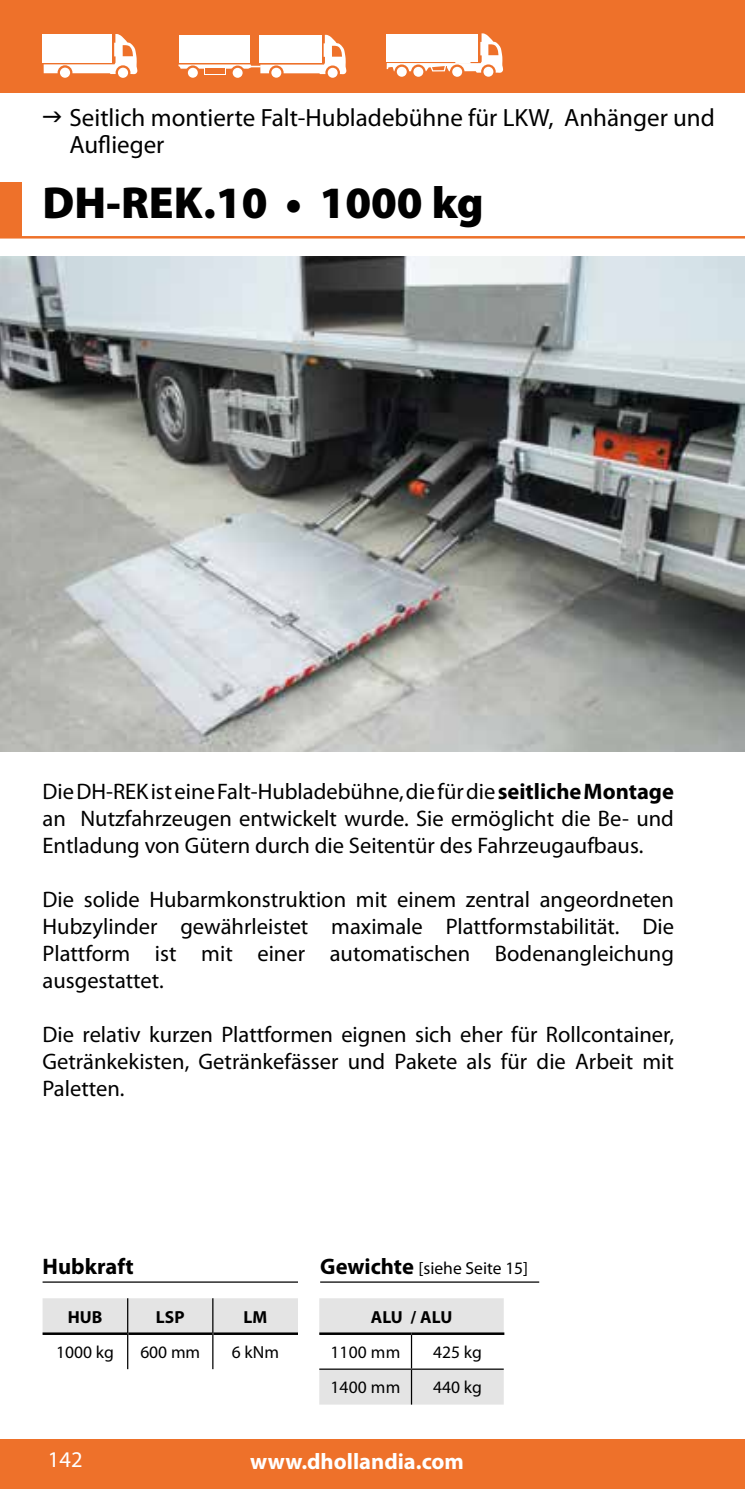
<style>
.page{position:relative;width:745px;height:1489px;background:#fff}
.page>*{position:absolute;margin:0;border:0;box-sizing:border-box;transform-origin:0 0}
.t1{font:900 45px "Myriad Pro";color:#000}
.t2{font:25px/27.5px "Myriad Pro";color:#000}
.t3{font:22.5px/27px "Myriad Pro";color:#000;text-align:justify}
.t4{font:700 22.5px "Myriad Pro";color:#fff}
.t5{font:700 22.5px "Myriad Pro";color:#000}
.t6{font:22.5px "Myriad Pro";color:#fff}
.t7{font:17.5px "Myriad Pro";color:#000}
.t8{font:700 17.5px "Myriad Pro";color:#000}
.s1{font-weight:700}
.s2{font-weight:700;font-size:22.5px}
</style>
<div class="page">
<div style="left:0;top:1439px;width:744px;height:49px;background:#ee712a"></div>
<img style="left:0;top:257px;width:744px;height:495px">
<div style="left:0;top:0;width:744px;height:92px;background:#ee712a"></div>
<hr style="left:0;top:236px;width:744px;height:2px;background:#ee712a">
<hr style="left:320px;top:1281px;width:219px;height:1px;background:#000">
<svg style="left:319px;top:1298px;width:184px;height:106px"></svg>
<hr style="left:410px;top:1334px;width:2px;height:34px;background:#000">
<hr style="left:410px;top:1369px;width:2px;height:35px;background:#000">
<hr style="left:319px;top:1332px;width:92px;height:2px;background:#000">
<hr style="left:411px;top:1332px;width:93px;height:2px;background:#000">
<hr style="left:319px;top:1368px;width:92px;height:1px;background:#000">
<hr style="left:411px;top:1368px;width:92px;height:1px;background:#000">
<hr style="left:43px;top:1281px;width:255px;height:1px;background:#000">
<div style="left:43px;top:1298px;width:255px;height:34px;background:#e4e4e4"></div>
<hr style="left:43px;top:1332px;width:84px;height:2px;background:#000">
<hr style="left:128px;top:1332px;width:84px;height:2px;background:#000">
<hr style="left:213px;top:1332px;width:85px;height:2px;background:#000">
<hr style="left:127px;top:1298px;width:1px;height:35px;background:#000">
<hr style="left:212px;top:1298px;width:1px;height:35px;background:#000">
<hr style="left:127px;top:1333px;width:1px;height:35px;background:#000">
<hr style="left:212px;top:1333px;width:1px;height:35px;background:#000">
<svg style="left:178px;top:35px;width:168px;height:39px;background:#fbe5d9"></svg>
<svg style="left:204px;top:67px;width:22px;height:7px"></svg>
<div style="left:205px;top:68px;width:20px;height:5px;background:#ee712a"></div>
<svg style="left:185px;top:65px;width:15px;height:15px"></svg>
<svg style="left:230px;top:66px;width:15px;height:14px"></svg>
<div style="left:188px;top:68px;width:10px;height:10px;background:#fff;border-radius:50%"></div>
<div style="left:232px;top:68px;width:10px;height:10px;background:#fff;border-radius:50%"></div>
<svg style="left:269px;top:65px;width:14px;height:15px"></svg>
<svg style="left:325px;top:65px;width:15px;height:15px"></svg>
<div style="left:271px;top:68px;width:10px;height:10px;background:#fff;border-radius:50%"></div>
<div style="left:327px;top:68px;width:10px;height:10px;background:#fff;border-radius:50%"></div>
<svg style="left:386px;top:33px;width:117px;height:40px;background:#fce6da"></svg>
<svg style="left:394px;top:64px;width:15px;height:15px"></svg>
<svg style="left:411px;top:64px;width:14px;height:15px"></svg>
<div style="left:396px;top:67px;width:10px;height:10px;background:#fff;border-radius:50%"></div>
<div style="left:413px;top:67px;width:10px;height:10px;background:#fff;border-radius:50%"></div>
<svg style="left:481px;top:64px;width:14px;height:15px"></svg>
<svg style="left:449px;top:64px;width:15px;height:15px"></svg>
<div style="left:483px;top:67px;width:10px;height:10px;background:#fff;border-radius:50%"></div>
<div style="left:452px;top:67px;width:10px;height:10px;background:#fff;border-radius:50%"></div>
<div style="left:43px;top:35px;width:69px;height:28px;background:#fff"></div>
<svg style="left:44px;top:34px;width:93px;height:40px"></svg>
<div style="left:60px;top:68px;width:10px;height:10px;background:#fff;border-radius:50%"></div>
<div style="left:118px;top:68px;width:10px;height:10px;background:#fff;border-radius:50%"></div>
<div style="left:0;top:182px;width:21px;height:55px;background:#ee712a"></div>
<p class="t2" style="left:69px;top:103px;width:646px">Seitlich montierte Falt-Hubladebühne für LKW, Anhänger und<br>Auflieger</p>
<h1 class="t1" style="left:43px;top:173px;width:442px">DH-REK.10 • 1000 kg</h1>
<p class="t3" style="left:43px;top:777px;width:632px">Die DH-REK ist eine Falt-Hubladebühne, die für die <span class="s1">seitliche Montage </span>an Nutzfahrzeugen entwickelt wurde. Sie ermöglicht die Be- und Entladung von Gütern durch die Seitentür des Fahrzeugaufbaus.</p>
<p class="t3" style="left:43px;top:885px;width:632px">Die solide Hubarmkonstruktion mit einem zentral angeordneten Hubzylinder gewährleistet maximale Plattformstabilität. Die Plattform ist mit einer automatischen Bodenangleichung ausgestattet.</p>
<p class="t3" style="left:43px;top:1020px;width:632px">Die relativ kurzen Plattformen eignen sich eher für Rollcontainer, Getränkekisten, Getränkefässer und Pakete als für die Arbeit mit Paletten.</p>
<p class="t5" style="left:43px;top:1251px;width:92px">Hubkraft</p>
<p class="t8" style="left:68px;top:1305px;width:36px">HUB</p>
<p class="t8" style="left:156px;top:1305px;width:30px">LSP</p>
<p class="t8" style="left:243px;top:1305px;width:25px">LM</p>
<p class="t7" style="left:56px;top:1341px;width:59px">1000 kg</p>
<p class="t7" style="left:140px;top:1341px;width:61px">600 mm</p>
<p class="t7" style="left:232px;top:1341px;width:49px">6 kNm</p>
<p class="t7" style="left:320px;top:1257px;width:209px"><span class="s2">Gewichte</span> [siehe Seite 15]</p>
<p class="t8" style="left:370px;top:1305px;width:83px">ALU / ALU</p>
<p class="t7" style="left:330px;top:1341px;width:71px">1100 mm</p>
<p class="t7" style="left:433px;top:1341px;width:50px">425 kg</p>
<p class="t7" style="left:330px;top:1376px;width:71px">1400 mm</p>
<p class="t7" style="left:433px;top:1376px;width:50px">440 kg</p>
<p class="t6" style="left:48px;top:1445px;width:36px">142</p>
<p class="t4" style="left:250px;top:1446px;width:215px">www.dhollandia.com</p>
</div>
